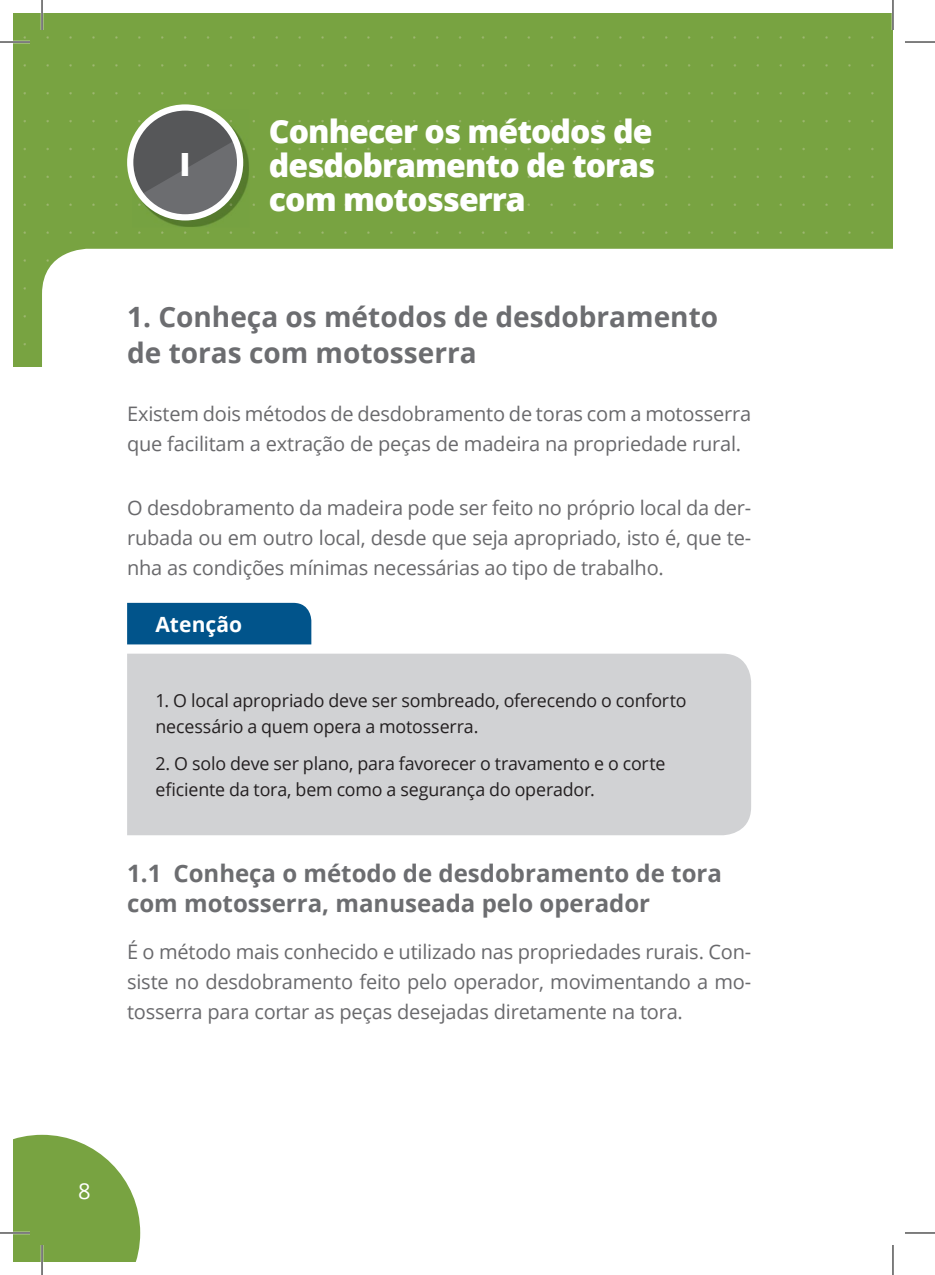
<style>
.page{position:relative;width:935px;height:1275px;background:#fff}
.page>*{position:absolute;margin:0;border:0;box-sizing:border-box;transform-origin:0 0}
.t1{font:800 32px/34px "Open Sans";letter-spacing:-.03em;color:#fff;text-align:justify}
.t2{font:700 28px/36px "Open Sans";color:#6c6d70}
.t3{font:700 24px/30px "Open Sans";color:#6c6d70}
.t4{font:22px "Open Sans";color:#fff}
.t5{font:700 21px "Open Sans";letter-spacing:.005em;color:#fff}
.t6{font:20px/30px "Open Sans";letter-spacing:-.01em;color:#69696c;text-align:justify}
.t7{font:18px/26px "Open Sans";letter-spacing:-.01em;color:#231f20}
</style>
<div class="page">
<div style="left:14px;top:14px;width:878px;height:353px;background:#78a341"></div>
<div style="left:42px;top:249px;width:850px;height:118px;background:#fff"></div>
<img style="left:137px;top:130px;width:112px;height:97px">
<svg style="left:130px;top:107px;width:110px;height:110px"></svg>
<svg style="left:130px;top:108px;width:105px;height:87px;background:#6d716b"></svg>
<div style="left:127px;top:104px;width:116px;height:116px;border:6px solid #fff;border-radius:50%"></div>
<div style="left:127px;top:653px;width:624px;height:182px;background:#d1d2d4"></div>
<div style="left:127px;top:603px;width:184px;height:41px;background:#01548b"></div>
<svg style="left:14px;top:1134px;width:127px;height:127px;background:#8bb05d"></svg>
<hr style="left:0;top:41px;width:30px;height:2px;background:#fff">
<hr style="left:0;top:1231px;width:30px;height:3px;background:#fff">
<hr style="left:41px;top:0;width:2px;height:30px;background:#fff">
<hr style="left:41px;top:1245px;width:2px;height:30px;background:#fff">
<hr style="left:891px;top:0;width:3px;height:30px;background:#fff">
<hr style="left:0;top:42px;width:30px;height:1px;background:#000">
<hr style="left:904px;top:42px;width:30px;height:1px;background:#000">
<hr style="left:0;top:1232px;width:30px;height:1px;background:#000">
<hr style="left:904px;top:1232px;width:30px;height:1px;background:#000">
<hr style="left:42px;top:0;width:1px;height:30px;background:#000">
<hr style="left:42px;top:1245px;width:1px;height:30px;background:#000">
<hr style="left:892px;top:0;width:1px;height:30px;background:#000">
<hr style="left:892px;top:1245px;width:1px;height:30px;background:#000">
<h1 class="t1" style="left:179px;top:145px;width:13px">I</h1>
<h1 class="t1" style="left:269px;top:112px;width:388px">Conhecer os métodos de desdobramento de toras com motosserra</h1>
<h2 class="t2" style="left:127px;top:298px;width:592px">1. Conheça os métodos de desdobramento de toras com motosserra</h2>
<p class="t6" style="left:127px;top:398px;width:625px">Existem dois métodos de desdobramento de toras com a motosserra que facilitam a extração de peças de madeira na propriedade rural.</p>
<p class="t6" style="left:127px;top:492px;width:625px">O desdobramento da madeira pode ser feito no próprio local da der&shy;rubada ou em outro local, desde que seja apropriado, isto é, que te&shy;nha as condições mínimas necessárias ao tipo de trabalho.</p>
<p class="t5" style="left:155px;top:609px;width:88px">Atenção</p>
<p class="t7" style="left:155px;top:686px;width:532px">1. O local apropriado deve ser sombreado, oferecendo o conforto necessário a quem opera a motosserra.</p>
<p class="t7" style="left:155px;top:750px;width:511px">2. O solo deve ser plano, para favorecer o travamento e o corte eficiente da tora, bem como a segurança do operador.</p>
<p class="t3" style="left:127px;top:858px;width:596px">1.1 Conheça o método de desdobramento de tora com motosserra, manuseada pelo operador</p>
<p class="t6" style="left:127px;top:936px;width:625px">É o método mais conhecido e utilizado nas propriedades rurais. Con&shy;siste no desdobramento feito pelo operador, movimentando a mo&shy;tosserra para cortar as peças desejadas diretamente na tora.</p>
<p class="t4" style="left:78px;top:1175px;width:14px">8</p>
</div>
